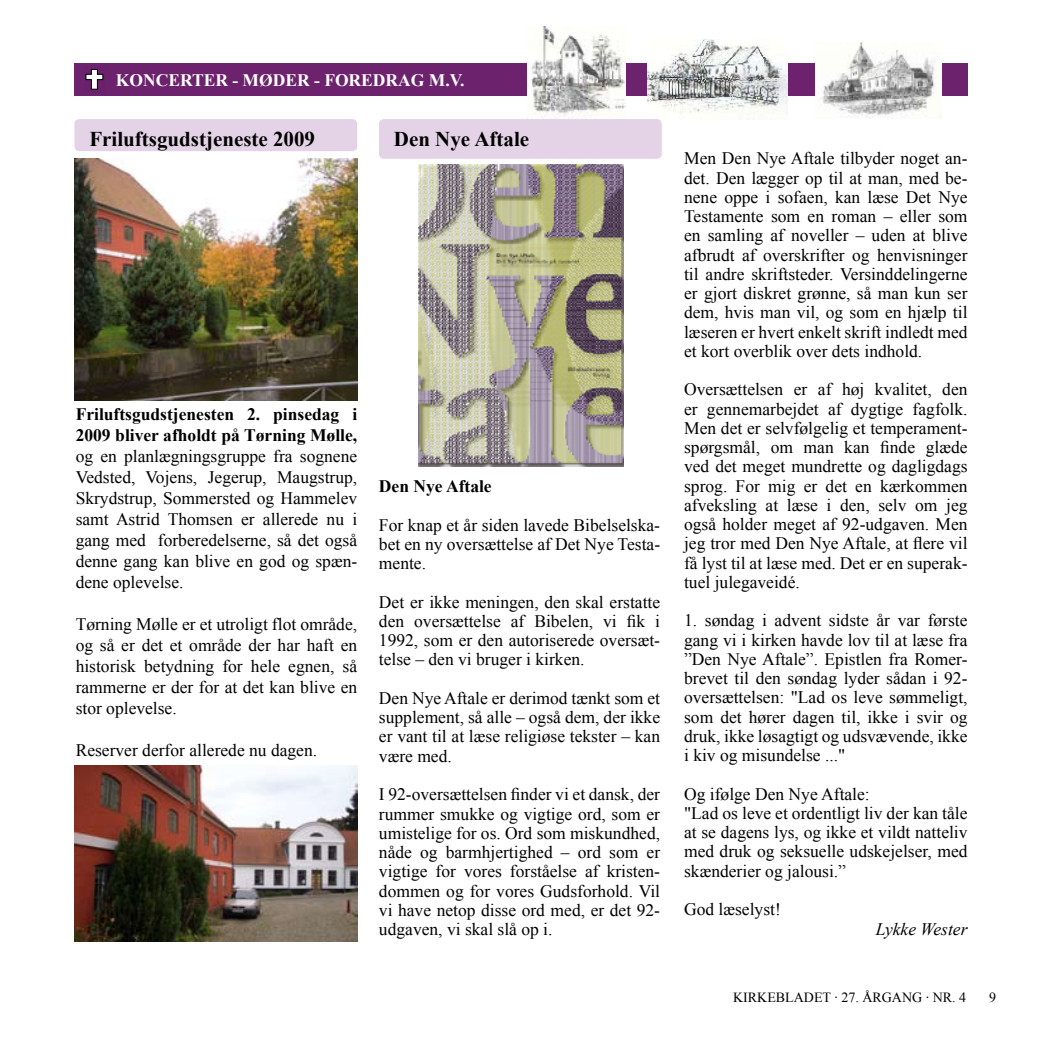
<style>
.page{position:relative;width:1042px;height:1042px;background:#fff}
.page>*{position:absolute;margin:0;border:0;box-sizing:border-box;transform-origin:0 0}
.t1{font:700 21px "Times New Roman";color:#000}
.t2{font:17.5px/19.2px "Times New Roman";color:#000;text-align:justify}
.t3{font:700 17.5px/21px "Times New Roman";color:#000}
.t4{font:700 17.5px "Times New Roman";color:#fff}
.t5{font:italic 17.5px "Times New Roman";color:#000}
.t6{font:14px "Times New Roman";color:#000}
</style>
<div class="page">
<div style="left:74px;top:63px;width:893px;height:33px;background:#6c226c"></div>
<svg style="left:86px;top:69px;width:17px;height:20px"></svg>
<img style="left:816px;top:42px;width:125px;height:76px">
<img style="left:648px;top:40px;width:139px;height:74px">
<img style="left:528px;top:26px;width:98px;height:93px">
<div style="left:74px;top:119px;width:283px;height:32px;background:#e4d3e6;border-radius:5px"></div>
<img style="left:74px;top:159px;width:283px;height:241px">
<div style="left:379px;top:119px;width:283px;height:40px;background:#e4d3e6;border-radius:5px"></div>
<img style="left:418px;top:164px;width:206px;height:302px">
<img style="left:74px;top:765px;width:283px;height:176px">
<p class="t4" style="left:116px;top:68px;width:350px">Koncerter - møder - foredrag m.v.</p>
<p class="t1" style="left:89px;top:124px;width:227px">Friluftsgudstjeneste 2009</p>
<p class="t1" style="left:394px;top:124px;width:137px">Den Nye Aftale</p>
<p class="t3" style="left:76px;top:403px;width:283px">Friluftsgudstjenesten 2. pinsedag i<br>2009 bliver afholdt på Tørning Mølle,</p>
<p class="t2" style="left:76px;top:446px;width:283px;line-height:21px">og en planlægningsgruppe fra sognene Vedsted, Vojens, Jegerup, Maugstrup, Skrydstrup, Sommersted og Hammelev samt Astrid Thomsen er allerede nu i gang med forberedelserne, så det også denne gang kan blive en god og spæn&shy;dene oplevelse.</p>
<p class="t2" style="left:76px;top:614px;width:283px;line-height:21px">Tørning Mølle er et utroligt flot område, og så er det et område der har haft en historisk betydning for hele egnen, så rammerne er der for at det kan blive en stor oplevelse.</p>
<p class="t2" style="left:76px;top:741px;width:243px">Reserver derfor allerede nu dagen.</p>
<p class="t3" style="left:379px;top:475px;width:114px">Den Nye Aftale</p>
<p class="t2" style="left:379px;top:515px;width:283px">For knap et år siden lavede Bibelselska&shy;bet en ny oversættelse af Det Nye Testa&shy;mente.</p>
<p class="t2" style="left:379px;top:592px;width:283px">Det er ikke meningen, den skal erstatte den oversættelse af Bibelen, vi fik i 1992, som er den autoriserede oversæt&shy;telse – den vi bruger i kirken.</p>
<p class="t2" style="left:379px;top:688px;width:283px">Den Nye Aftale er derimod tænkt som et supplement, så alle – også dem, der ikke er vant til at læse religiøse tekster – kan være med.</p>
<p class="t2" style="left:379px;top:784px;width:283px">I 92-oversættelsen finder vi et dansk, der rummer smukke og vigtige ord, som er umistelige for os. Ord som miskundhed, nåde og barmhjertighed – ord som er vigtige for vores forståelse af kristen&shy;dommen og for vores Gudsforhold. Vil vi have netop disse ord med, er det 92- udgaven, vi skal slå op i.</p>
<p class="t2" style="left:684px;top:149px;width:285px">Men Den Nye Aftale tilbyder noget an&shy;det. Den lægger op til at man, med be&shy;nene oppe i sofaen, kan læse Det Nye Testamente som en roman – eller som en samling af noveller – uden at blive afbrudt af overskrifter og henvisninger til andre skriftsteder. Versinddelingerne er gjort diskret grønne, så man kun ser dem, hvis man vil, og som en hjælp til læseren er hvert enkelt skrift indledt med et kort overblik over dets indhold.</p>
<p class="t2" style="left:684px;top:380px;width:285px">Oversættelsen er af høj kvalitet, den er gennemarbejdet af dygtige fagfolk.<br>Men det er selvfølgelig et temperament&shy;spørgsmål, om man kan finde glæde ved det meget mundrette og dagligdags sprog. For mig er det en kærkommen afveksling at læse i den, selv om jeg også holder meget af 92-udgaven. Men jeg tror med Den Nye Aftale, at flere vil få lyst til at læse med. Det er en superak&shy;tuel julegaveidé.</p>
<p class="t2" style="left:684px;top:611px;width:285px">1. søndag i advent sidste år var første gang vi i kirken havde lov til at læse fra ”Den Nye Aftale”. Epistlen fra Romer&shy;brevet til den søndag lyder sådan i 92- oversættelsen: "Lad os leve sømmeligt, som det hører dagen til, ikke i svir og druk, ikke løsagtigt og udsvævende, ikke i kiv og misundelse ..."</p>
<p class="t2" style="left:684px;top:784px;width:285px;text-align:left">Og ifølge Den Nye Aftale:<br>"Lad os leve et ordentligt liv der kan tåle at se dagens lys, og ikke et vildt natteliv med druk og seksuelle udskejelser, med skænderier og jalousi.”</p>
<p class="t2" style="left:684px;top:899px;width:98px">God læselyst!</p>
<p class="t5" style="left:876px;top:916px;width:93px">Lykke Wester</p>
<p class="t6" style="left:733px;top:988px;width:235px">KIRKEBLADET · 27. Årgang · Nr. 4</p>
</div>
